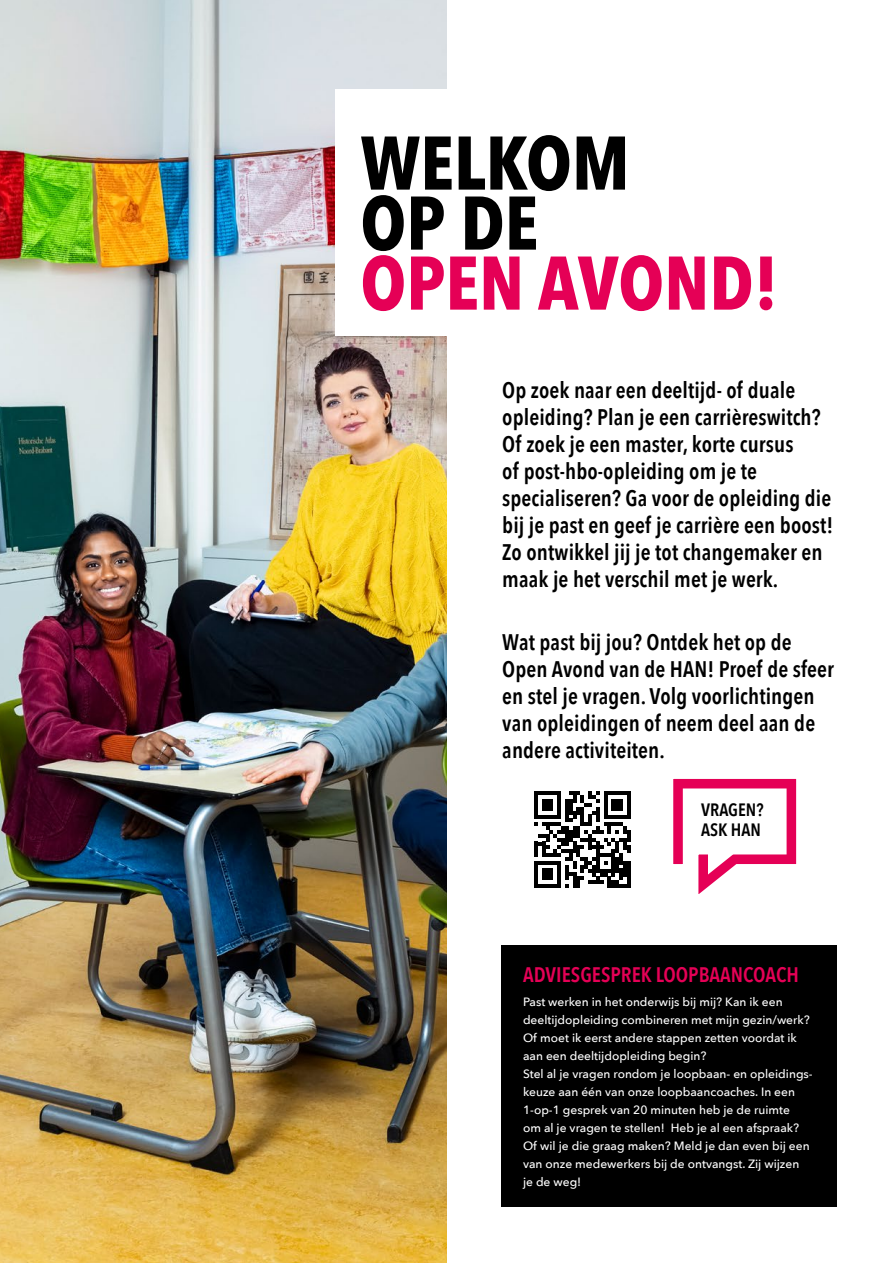
<style>
.page{position:relative;width:893px;height:1263px;background:#fff}
.page>*{position:absolute;margin:0;border:0;box-sizing:border-box;transform-origin:0 0}
.t1{font:700 75px/60px "Avenir Next Condensed";color:#000}
.t2{font:700 75px "Avenir Next Condensed";color:#e50056}
.t3{font:600 22.5px/27px "Avenir Next Condensed";letter-spacing:.005em;color:#000}
.t4{font:600 21px "Avenir Next Condensed";color:#e50056}
.t5{font:600 17.85px/20.4px "Avenir Next Condensed";color:#000}
.t6{font:500 12px/18px "Avenir Next";color:#fff}
</style>
<div class="page">
<img style="left:0;top:0;width:446px;height:1263px">
<div style="left:335px;top:89px;width:556px;height:246px;background:#fff"></div>
<div style="left:502px;top:946px;width:335px;height:261px;background:#000"></div>
<svg style="left:673px;top:778px;width:124px;height:116px"></svg>
<svg style="left:534px;top:791px;width:97px;height:97px"></svg>
<h1 class="t1" style="left:360px;top:133px;width:271px">WELKOM<br>OP DE</h1>
<h1 class="t2" style="left:360px;top:237px;width:419px">OPEN AVOND!</h1>
<p class="t3" style="left:502px;top:376px;width:333px">Op zoek naar een deeltijd- of duale opleiding? Plan je een carrièreswitch?<br>Of zoek je een master, korte cursus<br>of post-hbo-opleiding om je te specialiseren? Ga voor de opleiding die bij je past en geef je carrière een boost!<br>Zo ontwikkel jij je tot changemaker en maak je het verschil met je werk.</p>
<h2 class="t3" style="left:502px;top:628px;width:333px">Wat past bij jou? Ontdek het op de<br>Open Avond van de HAN! Proef de sfeer en stel je vragen. Volg voorlichtingen van opleidingen of neem deel aan de andere activiteiten.</h2>
<h3 class="t5" style="left:701px;top:799px;width:64px">VRAGEN?<br>ASK HAN</h3>
<h3 class="t4" style="left:523px;top:956px;width:277px">ADVIESGESPREK LOOPBAANCOACH</h3>
<p class="t6" style="left:523px;top:992px;width:290px">Past werken in het onderwijs bij mij? Kan ik een deeltijdopleiding combineren met mijn gezin/werk?<br>Of moet ik eerst andere stappen zetten voordat ik aan een deeltijdopleiding begin?<br>Stel al je vragen rondom je loopbaan- en opleidings&shy;keuze aan één van onze loopbaancoaches. In een 1-op-1 gesprek van 20 minuten heb je de ruimte<br>om al je vragen te stellen! Heb je al een afspraak?<br>Of wil je die graag maken? Meld je dan even bij een van onze medewerkers bij de ontvangst. Zij wijzen je de weg!</p>
</div>
